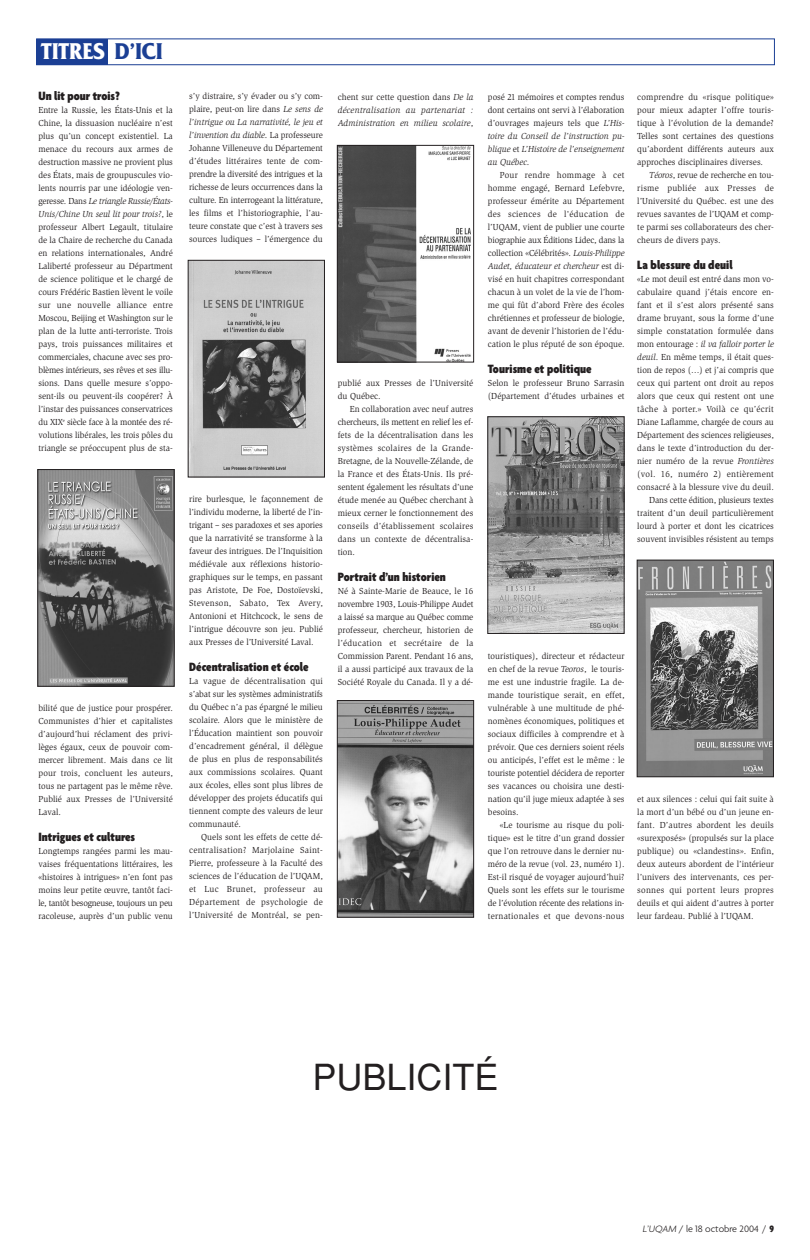
<style>
.page{position:relative;width:810px;height:1260px;background:#fff}
.page>*{position:absolute;margin:0;border:0;box-sizing:border-box;transform-origin:0 0}
.t1{font:36px "Helvetica";color:#231f20}
.t2{font:700 24px "Friz Quadrata";color:#fff;scale:.9 1}
.t3{font:900 condensed 13px "Agenda";letter-spacing:.005em;color:#231f20}
.t4{font:300 10px "Agenda";color:#231f20}
.t5{font:9px/13px "Slimbach";letter-spacing:.005em;color:#231f20;text-align:justify;scale:.95 1}
.t6{font:italic 9px/13px "Slimbach";letter-spacing:.015em;color:#231f20;text-align:justify;scale:.95 1}
.s1{color:#1b3f94}
.s2{font-style:italic}
.s3{font-style:normal}
.s4{font-family:"Slimbach";font-weight:400}
.s5{font-weight:900;font-stretch:condensed}
</style>
<div class="page">
<div style="left:37px;top:39px;width:738px;height:26px;border:1px solid #1b3f94"></div>
<div style="left:37px;top:39px;width:71px;height:26px;background:#1b3f94"></div>
<img style="left:190px;top:262px;width:133px;height:213px">
<div style="left:188px;top:260px;width:137px;height:217px;border:1px solid #231f20"></div>
<img style="left:40px;top:471px;width:132px;height:214px">
<div style="left:38px;top:469px;width:136px;height:218px;border:1px solid #231f20"></div>
<img style="left:639px;top:562px;width:133px;height:213px">
<div style="left:637px;top:560px;width:137px;height:217px;border:1px solid #231f20"></div>
<img style="left:490px;top:418px;width:132px;height:214px">
<div style="left:488px;top:416px;width:136px;height:218px;border:1px solid #231f20"></div>
<img style="left:339px;top:147px;width:132px;height:213px">
<div style="left:337px;top:145px;width:137px;height:217px;border:1px solid #231f20"></div>
<img style="left:339px;top:702px;width:133px;height:213px">
<div style="left:337px;top:700px;width:137px;height:217px;border:1px solid #231f20"></div>
<h2 class="t2" style="left:41px;top:43px;width:136px">TITRES <span class="s1">D’ICI</span></h2>
<h3 class="t3" style="left:38px;top:91px;width:83px">Un lit pour trois?</h3>
<p class="t5" style="left:38px;top:104px;width:143px">Entre la Russie, les États-Unis et la Chine, la dissuasion nucléaire n’est plus qu’un concept existentiel. La menace du recours aux armes de destruction massive ne provient plus des États, mais de groupuscules vio&shy;lents nourris par une idéologie ven&shy;geresse. Dans <span class="s2">Le triangle Russie/États-Unis/Chine Un seul lit pour trois?</span>, le professeur Albert Legault, titulaire de la Chaire de recherche du Canada en relations internationales, André Laliberté professeur au Départment de science politique et le chargé de cours Frédéric Bastien lèvent le voile sur une nouvelle alliance entre Moscou, Beijing et Washington sur le plan de la lutte anti-terroriste. Trois pays, trois puissances militaires et commerciales, chacune avec ses pro&shy;blèmes intérieurs, ses rêves et ses illu&shy;sions. Dans quelle mesure s’oppo&shy;sent-ils ou peuvent-ils coopérer? À l’instar des puissances conservatrices du XIX<sup>e</sup> siècle face à la montée des ré&shy;volutions libérales, les trois pôles du triangle se préoccupent plus de sta-</p>
<p class="t5" style="left:38px;top:702px;width:143px">bilité que de justice pour prospérer.<br>Communistes d’hier et capitalistes d’aujourd’hui réclament des privi&shy;lèges égaux, ceux de pouvoir com&shy;mercer librement. Mais dans ce lit pour trois, concluent les auteurs, tous ne partagent pas le même rêve.<br>Publié aux Presses de l’Université Laval.</p>
<h3 class="t3" style="left:38px;top:832px;width:98px">Intrigues et cultures</h3>
<p class="t5" style="left:38px;top:845px;width:143px">Longtemps rangées parmi les mau&shy;vaises fréquentations littéraires, les «histoires à intrigues» n’en font pas moins leur petite œuvre, tantôt faci&shy;le, tantôt besogneuse, toujours un peu racoleuse, auprès d’un public venu</p>
<p class="t5" style="left:189px;top:90px;width:142px">s’y distraire, s’y évader ou s’y com&shy;plaire, peut-on lire dans <span class="s2">Le sens de l’intrigue ou La narrativité, le jeu et l’invention du diable</span>. La professeure Johanne Villeneuve du Département d’études littéraires tente de com&shy;prendre la diversité des intrigues et la richesse de leurs occurrences dans la culture. En interrogeant la littérature, les films et l’historiographie, l’au&shy;teure constate que c’est à travers ses sources ludiques – l’émergence du</p>
<p class="t5" style="left:189px;top:493px;width:142px">rire burlesque, le façonnement de l’individu moderne, la liberté de l’in&shy;trigant – ses paradoxes et ses apories que la narrativité se transforme à la faveur des intrigues. De l’Inquisition médiévale aux réflexions historio&shy;graphiques sur le temps, en passant pas Aristote, De Foe, Dostoïevski, Stevenson, Sabato, Tex Avery, Antonioni et Hitchcock, le sens de l’intrigue découvre son jeu. Publié aux Presses de l’Université Laval.</p>
<h3 class="t3" style="left:189px;top:661px;width:121px">Décentralisation et école</h3>
<p class="t5" style="left:189px;top:675px;width:142px">La vague de décentralisation qui s’abat sur les systèmes administratifs du Québec n’a pas épargné le milieu scolaire. Alors que le ministère de l’Éducation maintient son pouvoir d’encadrement général, il délègue de plus en plus de responsabilités aux commissions scolaires. Quant aux écoles, elles sont plus libres de développer des projets éducatifs qui tiennent compte des valeurs de leur communauté.</p>
<p class="t5" style="left:189px;top:831px;width:142px;text-indent:12px">Quels sont les effets de cette dé&shy;centralisation? Marjolaine Saint-Pierre, professeure à la Faculté des sciences de l’éducation de l’UQAM, et Luc Brunet, professeur au Département de psychologie de l’Université de Montréal, se pen-</p>
<p class="t6" style="left:338px;top:91px;width:144px"><span class="s3">chent sur cette question dans</span> De la décentralisation au partenariat :<br>Administration en milieu scolaire<span class="s3">,</span></p>
<p class="t5" style="left:338px;top:377px;width:144px">publié aux Presses de l’Université du Québec.</p>
<p class="t5" style="left:338px;top:403px;width:144px;text-indent:12px">En collaboration avec neuf autres chercheurs, ils mettent en relief les ef&shy;fets de la décentralisation dans les systèmes scolaires de la Grande-Bretagne, de la Nouvelle-Zélande, de la France et des États-Unis. Ils pré&shy;sentent également les résultats d’une étude menée au Québec cherchant à mieux cerner le fonctionnement des conseils d’établissement scolaires dans un contexte de décentralisa&shy;tion.</p>
<h3 class="t3" style="left:338px;top:571px;width:110px">Portrait d’un historien</h3>
<p class="t5" style="left:338px;top:585px;width:144px">Né à Sainte-Marie de Beauce, le 16 novembre 1903, Louis-Philippe Audet a laissé sa marque au Québec comme professeur, chercheur, historien de l’éducation et secrétaire de la Commission Parent. Pendant 16 ans, il a aussi participé aux travaux de la Société Royale du Canada. Il y a dé-</p>
<p class="t5" style="left:488px;top:91px;width:145px">posé 21 mémoires et comptes rendus dont certains ont servi à l’élaboration d’ouvrages majeurs tels que <span class="s2">L’His&shy;toire du Conseil de l’instruction pu&shy;blique</span> et <span class="s2">L’Histoire de l’enseignement au Québec</span>.</p>
<p class="t5" style="left:488px;top:169px;width:145px;text-indent:12px">Pour rendre hommage à cet homme engagé, Bernard Lefebvre, professeur émérite au Département des sciences de l'éducation de l’UQAM, vient de publier une courte biographie aux Éditions Lidec, dans la collection «Célébrités». <span class="s2">Louis-Philippe Audet, éducateur et chercheur</span> est di&shy;visé en huit chapitres correspondant chacun à un volet de la vie de l’hom&shy;me qui fût d’abord Frère des écoles chrétiennes et professeur de biologie, avant de devenir l’historien de l’édu&shy;cation le plus réputé de son époque.</p>
<h3 class="t3" style="left:488px;top:363px;width:105px">Tourisme et politique</h3>
<p class="t5" style="left:488px;top:377px;width:145px">Selon le professeur Bruno Sarrasin (Département d’études urbaines et</p>
<p class="t5" style="left:637px;top:91px;width:145px">comprendre du «risque politique» pour mieux adapter l’offre touris&shy;tique à l’évolution de la demande?<br>Telles sont certaines des questions qu’abordent différents auteurs aux approches disciplinaires diverses.</p>
<p class="t5" style="left:637px;top:169px;width:145px;text-indent:12px"><span class="s2">Téoros</span>, revue de recherche en tou&shy;risme publiée aux Presses de l’Université du Québec. est une des revues savantes de l’UQAM et comp&shy;te parmi ses collaborateurs des cher&shy;cheurs de divers pays.</p>
<h3 class="t3" style="left:637px;top:259px;width:97px">La blessure du deuil</h3>
<p class="t5" style="left:637px;top:273px;width:145px;text-align:right">«Le mot deuil est entré dans mon vo&shy;cabulaire quand j’étais encore en&shy;fant et il s’est alors présenté sans drame bruyant, sous la forme d’une simple constatation formulée dans mon entourage : <span class="s2">il va falloir porter le deuil</span>. En même temps, il était ques&shy;tion de repos (…) et j’ai compris que ceux qui partent ont droit au repos alors que ceux qui restent ont une tâche à porter.» Voilà ce qu’écrit Diane Laflamme, chargée de cours au Département des sciences religieuses, dans le texte d’introduction du der&shy;nier numéro de la revue <span class="s2">Frontières </span>(vol. 16, numéro 2) entièrement consacré à la blessure vive du deuil.<br>Dans cette édition, plusieurs textes traitent d’un deuil particulièrement lourd à porter et dont les cicatrices souvent invisibles résistent au temps</p>
<p class="t5" style="left:488px;top:650px;width:145px">touristiques), directeur et rédacteur en chef de la revue <span class="s2">Teoros</span>, le touris&shy;me est une industrie fragile. La de&shy;mande touristique serait, en effet, vulnérable à une multitude de phé&shy;nomènes économiques, politiques et sociaux difficiles à comprendre et à prévoir. Que ces derniers soient réels ou anticipés, l’effet est le même : le touriste potentiel décidera de reporter ses vacances ou choisira une desti&shy;nation qu’il juge mieux adaptée à ses besoins.</p>
<p class="t5" style="left:488px;top:819px;width:145px;text-indent:12px">«Le tourisme au risque du poli&shy;tique» est le titre d’un grand dossier que l’on retrouve dans le dernier nu&shy;méro de la revue (vol. 23, numéro 1).<br>Est-il risqué de voyager aujourd’hui?<br>Quels sont les effets sur le tourisme de l’évolution récente des relations in&shy;ternationales et que devons-nous</p>
<p class="t5" style="left:637px;top:793px;width:145px">et aux silences : celui qui fait suite à la mort d’un bébé ou d’un jeune en&shy;fant. D’autres abordent les deuils «surexposés» (propulsés sur la place publique) ou «clandestins». Enfin, deux auteurs abordent de l’intérieur l’univers des intervenants, ces per&shy;sonnes qui portent leurs propres deuils et qui aident d’autres à porter leur fardeau. Publié à l’UQAM.</p>
<h1 class="t1" style="left:313px;top:1065px;width:188px">PUBLICITÉ</h1>
<p class="t4" style="left:643px;top:1225px;width:133px"><span class="s2">L’UQAM</span> / le 18 octobre 2004 <span class="s4">/</span> <span class="s5">9</span></p>
</div>
